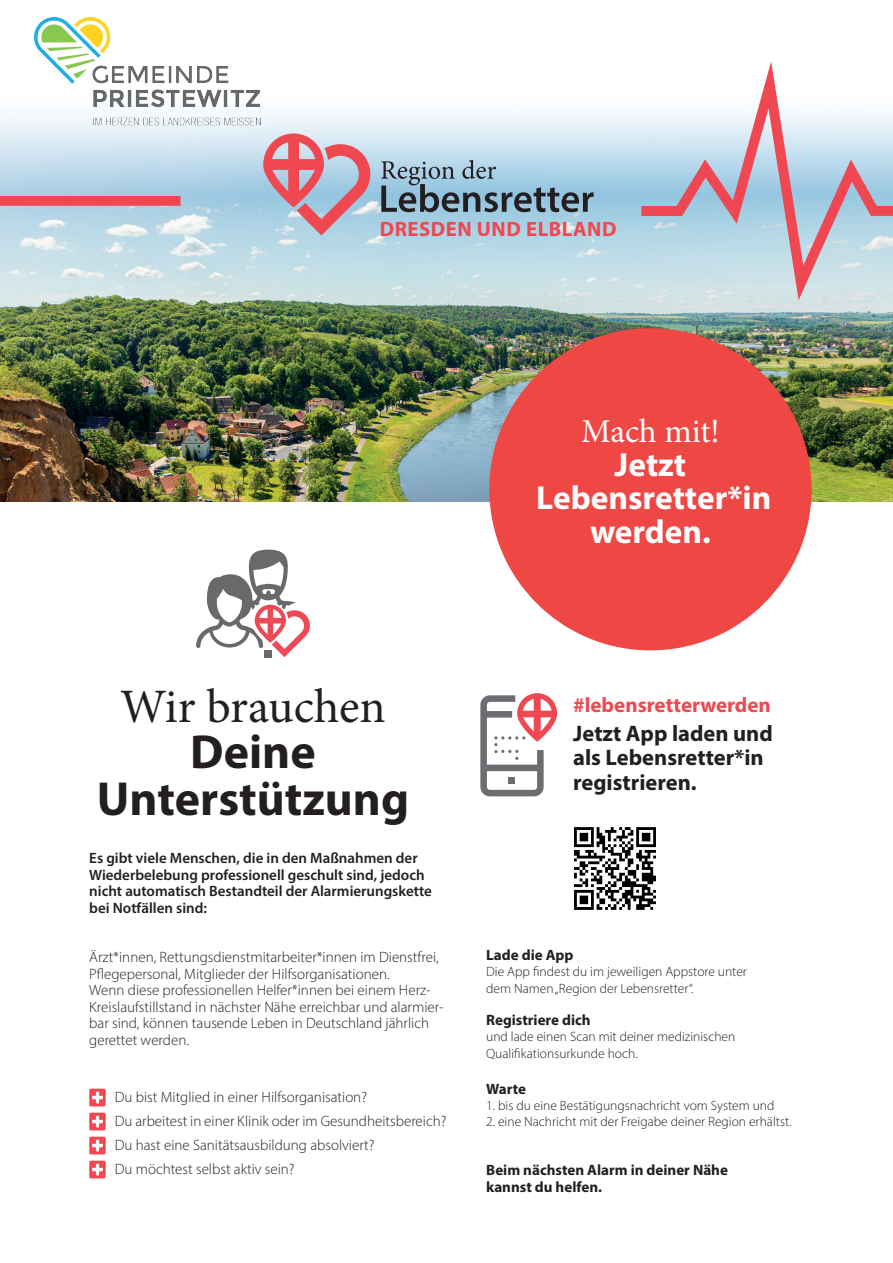
<style>
.page{position:relative;width:893px;height:1263px;background:#fff}
.page>*{position:absolute;margin:0;border:0;box-sizing:border-box;transform-origin:0 0}
.t1{font:700 48px/46.5px "Myriad Pro";color:#231f20;text-align:center}
.t2{font:48px "Minion Pro";letter-spacing:-.005em;color:#231f20}
.t3{font:700 33.45px/33.5px "Myriad Pro";color:#fff;text-align:center}
.t4{font:33.45px "Minion Pro";letter-spacing:-.005em;color:#fff}
.t5{font:700 22.5px/24.8px "Myriad Pro";color:#231f20}
.t6{font:700 21px "Myriad Pro";color:#ef4851}
.t7{font:700 20.85px "Myriad Pro";letter-spacing:.025em;color:#ef4851}
.t8{font:300 15px/16.5px "Myriad Pro";color:#231f20}
.t9{font:600 15px/16.5px "Myriad Pro";color:#231f20}
.t10{font:700 15px/16.5px "Myriad Pro";color:#231f20}
.t11{font:300 13.5px/16.2px "Myriad Pro";color:#231f20}
</style>
<div class="page">
<img style="left:0;top:111px;width:893px;height:391px">
<svg style="left:381px;top:160px;width:213px;height:52px;background:#83a2b5"></svg>
<svg style="left:263px;top:133px;width:108px;height:102px;background:#c7a0b0"></svg>
<svg style="left:641px;top:61px;width:252px;height:245px"></svg>
<div style="left:0;top:196px;width:181px;height:10px;background:#ef4853"></div>
<svg style="left:89px;top:1089px;width:17px;height:17px"></svg>
<svg style="left:89px;top:1113px;width:17px;height:17px"></svg>
<svg style="left:89px;top:1137px;width:17px;height:17px"></svg>
<svg style="left:89px;top:1161px;width:17px;height:17px"></svg>
<svg style="left:196px;top:550px;width:114px;height:107px"></svg>
<div style="left:264px;top:650px;width:8px;height:7px;background:#67696a"></div>
<div style="left:489px;top:328px;width:323px;height:322px;background:#ef4744;border-radius:50%"></div>
<svg style="left:480px;top:693px;width:77px;height:103px"></svg>
<img style="left:574px;top:827px;width:82px;height:83px">
<img style="left:34px;top:17px;width:292px;height:128px">
<h3 class="t7" style="left:380px;top:215px;width:238px">DRESDEN UND ELBLAND</h3>
<h2 class="t4" style="left:581px;top:409px;width:140px">Mach mit!</h2>
<h2 class="t3" style="left:536px;top:447px;width:236px">Jetzt<br>Lebensretter*in werden.</h2>
<h1 class="t2" style="left:120px;top:674px;width:267px">Wir brauchen</h1>
<h1 class="t1" style="left:97px;top:727px;width:314px">Deine<br>Unterstützung</h1>
<p class="t9" style="left:89px;top:849px;width:344px">Es gibt viele Menschen, die in den Maßnahmen der Wiederbelebung professionell geschult sind, jedoch nicht automatisch Bestandteil der Alarmierungskette bei Notfällen sind:</p>
<p class="t8" style="left:89px;top:949px;width:356px">Ärzt*innen, Rettungsdienstmitarbeiter*innen im Dienstfrei, Pflegepersonal, Mitglieder der Hilfsorganisationen.<br>Wenn diese professionellen Helfer*innen bei einem Herz-Kreislaufstillstand in nächster Nähe erreichbar und alarmier&shy;bar sind, können tausende Leben in Deutschland jährlich gerettet werden.</p>
<p class="t8" style="left:115px;top:1085px;width:333px;line-height:24px">Du bist Mitglied in einer Hilfsorganisation?<br>Du arbeitest in einer Klinik oder im Gesundheitsbereich?<br>Du hast eine Sanitätsausbildung absolviert?<br>Du möchtest selbst aktiv sein?</p>
<h3 class="t6" style="left:573px;top:691px;width:199px">#lebensretterwerden</h3>
<h3 class="t5" style="left:573px;top:720px;width:201px">Jetzt App laden und als Lebensretter*in registrieren.</h3>
<p class="t10" style="left:486px;top:946px;width:89px">Lade die App</p>
<p class="t11" style="left:486px;top:963px;width:262px">Die App findest du im jeweiligen Appstore unter dem Namen „Region der Lebensretter“.</p>
<p class="t10" style="left:486px;top:1011px;width:106px">Registriere dich</p>
<p class="t11" style="left:486px;top:1029px;width:251px">und lade einen Scan mit deiner medizinischen<br>Qualifikationsurkunde hoch.</p>
<p class="t10" style="left:486px;top:1080px;width:41px">Warte</p>
<p class="t11" style="left:486px;top:1097px;width:290px">1. bis du eine Bestätigungsnachricht vom System und</p>
<p class="t11" style="left:486px;top:1113px;width:307px">2. eine Nachricht mit der Freigabe deiner Region erhältst.</p>
<p class="t10" style="left:486px;top:1161px;width:243px">Beim nächsten Alarm in deiner Nähe kannst du helfen.</p>
</div>
